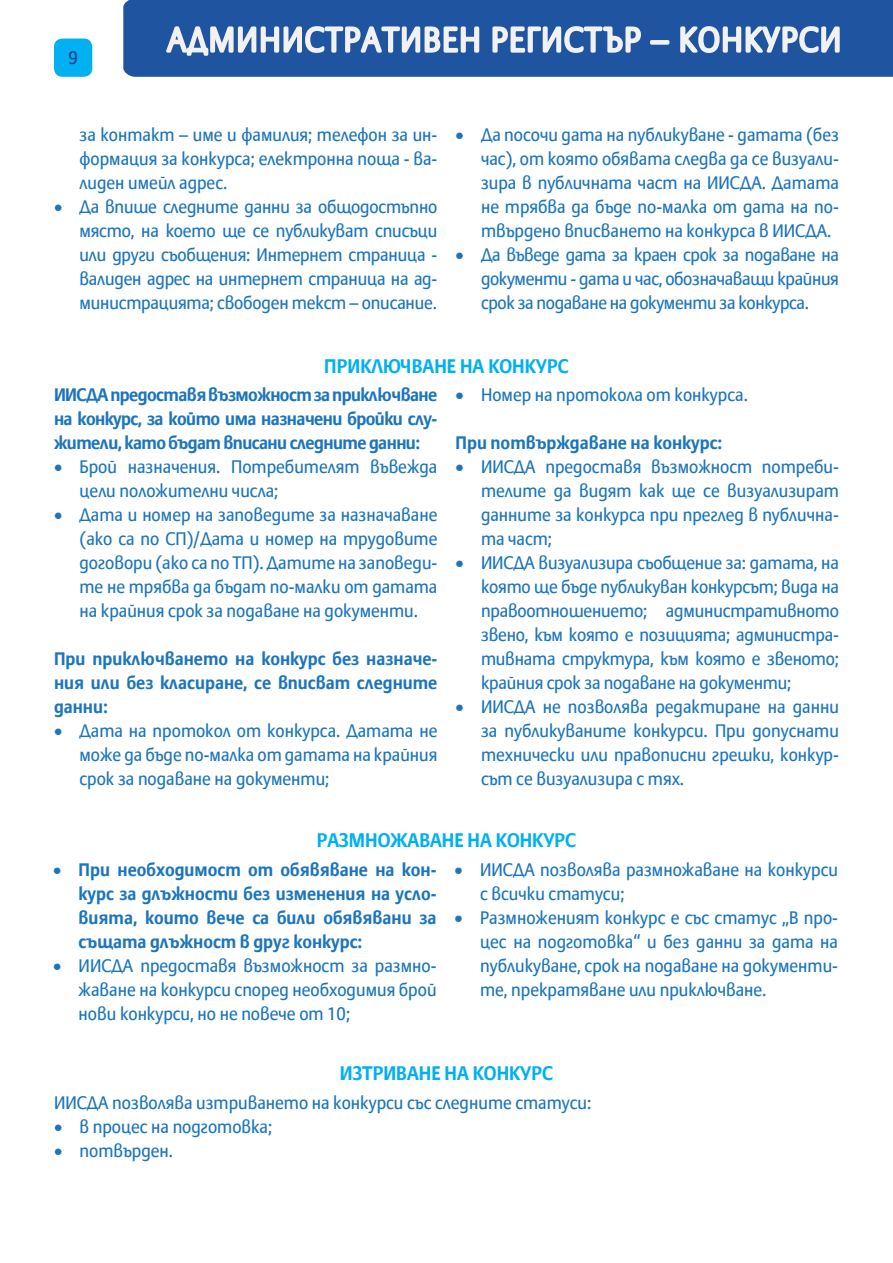
<style>
.page{position:relative;width:893px;height:1263px;background:#fff}
.page>*{position:absolute;margin:0;border:0;box-sizing:border-box;transform-origin:0 0}
.t1{font:19.5px "Allianz Sans Bold Cyr";color:#00b0f0}
.t2{font:18px/24px "Allianz Sans Cyr";color:#1c75bc;text-align:justify}
.t3{font:18px/24px "Allianz Sans Bold Cyr";color:#1c75bc;text-align:justify}
.t4{font:18px "Allianz Sans Cyr";color:#25408f}
</style>
<div class="page">
<div style="left:54px;top:39px;width:38px;height:38px;background:#00b0f0;border-radius:9px"></div>
<div style="left:123px;top:0;width:770px;height:77px;background:#1e54a0"></div>
<svg style="left:163px;top:6px;width:318px;height:70px"></svg>
<svg style="left:491px;top:8px;width:151px;height:58px"></svg>
<div style="left:650px;top:40px;width:19px;height:5px;border:3px solid #f1f1f2"></div>
<svg style="left:679px;top:8px;width:162px;height:58px"></svg>
<p class="t4" style="left:68px;top:47px;width:11px">9</p>
<p class="t2" style="left:80px;top:124px;width:359px">за контакт – име и фамилия; телефон за ин&shy;формация за конкурса; електронна поща - ва&shy;лиден имейл адрес.</p>
<p class="t2" style="left:80px;top:196px;width:359px;text-indent:-26px">• Да впише следните данни за общодостъпно място, на което ще се публикуват списъци или други съобщения: Интернет страница - валиден адрес на интернет страница на ад&shy;министрацията; свободен текст – описание.</p>
<p class="t2" style="left:481px;top:124px;width:359px;text-indent:-26px">• Да посочи дата на публикуване - датата (без час), от която обявата следва да се визуали&shy;зира в публичната част на ИИСДА. Датата не трябва да бъде по-малка от дата на по&shy;твърдено вписването на конкурса в ИИСДА.</p>
<p class="t2" style="left:481px;top:244px;width:359px;text-indent:-26px">• Да въведе дата за краен срок за подаване на документи - дата и час, обозначаващи крайния срок за подаване на документи за конкурса.</p>
<p class="t1" style="left:324px;top:353px;width:246px">ПРИКЛЮЧВАНЕ НА КОНКУРС</p>
<p class="t3" style="left:54px;top:383px;width:385px">ИИСДА предоставя възможност за приключване на конкурс, за който има назначени бройки слу&shy;жители, като бъдат вписани следните данни:</p>
<p class="t2" style="left:80px;top:455px;width:359px;text-indent:-26px">• Брой назначения. Потребителят въвежда цели положителни числа;</p>
<p class="t2" style="left:80px;top:503px;width:359px;text-indent:-26px">• Дата и номер на заповедите за назначаване (ако са по СП)/Дата и номер на трудовите договори (ако са по ТП). Датите на заповеди&shy;те не трябва да бъдат по-малки от датата на крайния срок за подаване на документи.</p>
<p class="t3" style="left:54px;top:647px;width:385px">При приключването на конкурс без назначе&shy;ния или без класиране, се вписват следните данни:</p>
<p class="t2" style="left:80px;top:719px;width:359px;text-indent:-26px">• Дата на протокол от конкурса. Датата не може да бъде по-малка от датата на крайния срок за подаване на документи;</p>
<p class="t2" style="left:455px;top:383px;width:292px">• Номер на протокола от конкурса.</p>
<p class="t3" style="left:455px;top:431px;width:268px">При потвърждаване на конкурс:</p>
<p class="t2" style="left:481px;top:455px;width:359px;text-indent:-26px">• ИИСДА предоставя възможност потреби&shy;телите да видят как ще се визуализират данните за конкурса при преглед в публична&shy;та част;</p>
<p class="t2" style="left:481px;top:551px;width:359px;text-indent:-26px">• ИИСДА визуализира съобщение за: датата, на която ще бъде публикуван конкурсът; вида на правоотношението; административното звено, към която е позицията; администра&shy;тивната структура, към която е звеното; крайния срок за подаване на документи;</p>
<p class="t2" style="left:481px;top:695px;width:359px;text-indent:-26px">• ИИСДА не позволява редактиране на данни за публикуваните конкурси. При допуснати технически или правописни грешки, конкур&shy;сът се визуализира с тях.</p>
<p class="t1" style="left:317px;top:828px;width:261px">РАЗМНОЖАВАНЕ НА КОНКУРС</p>
<p class="t3" style="left:79px;top:859px;width:359px;text-indent:-26px">• При необходимост от обявяване на кон&shy;курс за длъжности без изменения на усло&shy;вията, които вече са били обявявани за същата длъжност в друг конкурс:</p>
<p class="t2" style="left:79px;top:955px;width:359px;text-indent:-26px">• ИИСДА предоставя възможност за размно&shy;жаване на конкурси според необходимия брой нови конкурси, но не повече от 10;</p>
<p class="t2" style="left:480px;top:859px;width:359px;text-indent:-26px">• ИИСДА позволява размножаване на конкурси с всички статуси;</p>
<p class="t2" style="left:480px;top:907px;width:359px;text-indent:-26px">• Размноженият конкурс е със статус „В про&shy;цес на подготовка“ и без данни за дата на публикуване, срок на подаване на документи&shy;те, прекратяване или приключване.</p>
<p class="t1" style="left:340px;top:1061px;width:215px">ИЗТРИВАНЕ НА КОНКУРС</p>
<p class="t2" style="left:54px;top:1091px;width:539px">ИИСДА позволява изтриването на конкурси със следните статуси:</p>
<p class="t2" style="left:54px;top:1115px;width:220px">• в процес на подготовка;</p>
<p class="t2" style="left:54px;top:1139px;width:119px">• потвърден.</p>
</div>
